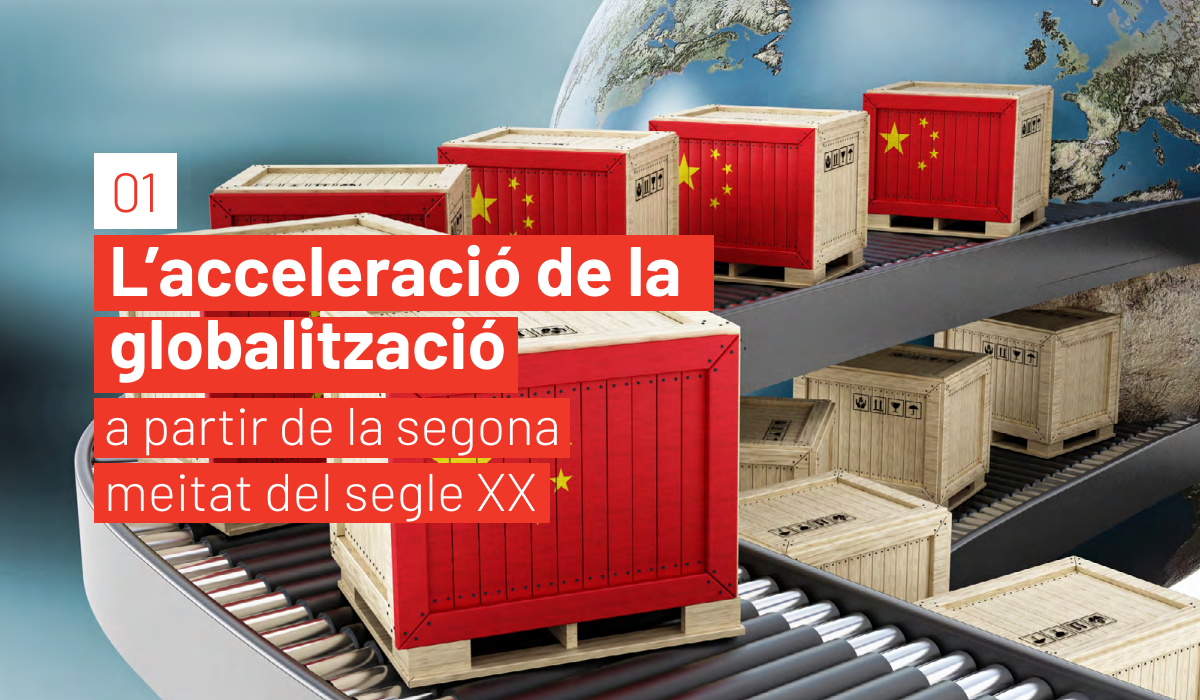
<style>
.page{position:relative;width:1200px;height:700px;background:#fff}
.page>*{position:absolute;margin:0;border:0;box-sizing:border-box;transform-origin:0 0}
.t1{font:700 70px/73px "Barlow";color:#fff}
.t2{font:300 55px "Barlow";color:#ed3829}
.t3{font:300 53px/66px "Barlow";color:#fff}
</style>
<div class="page">
<img style="left:0;top:0;width:1200px;height:700px">
<div style="left:94px;top:235px;width:620px;height:76px;background:#f03829"></div>
<div style="left:94px;top:153px;width:83px;height:76px;background:#fff"></div>
<div style="left:94px;top:398px;width:476px;height:60px;background:#f03829"></div>
<div style="left:94px;top:463px;width:456px;height:60px;background:#f03829"></div>
<div style="left:94px;top:317px;width:424px;height:76px;background:#f03829"></div>
<p class="t2" style="left:110px;top:158px;width:50px">01</p>
<h1 class="t1" style="left:109px;top:234px;width:574px">L’acceleració de la globalització</h1>
<p class="t3" style="left:104px;top:392px;width:458px">a partir de la segona meitat del segle XX</p>
</div>
